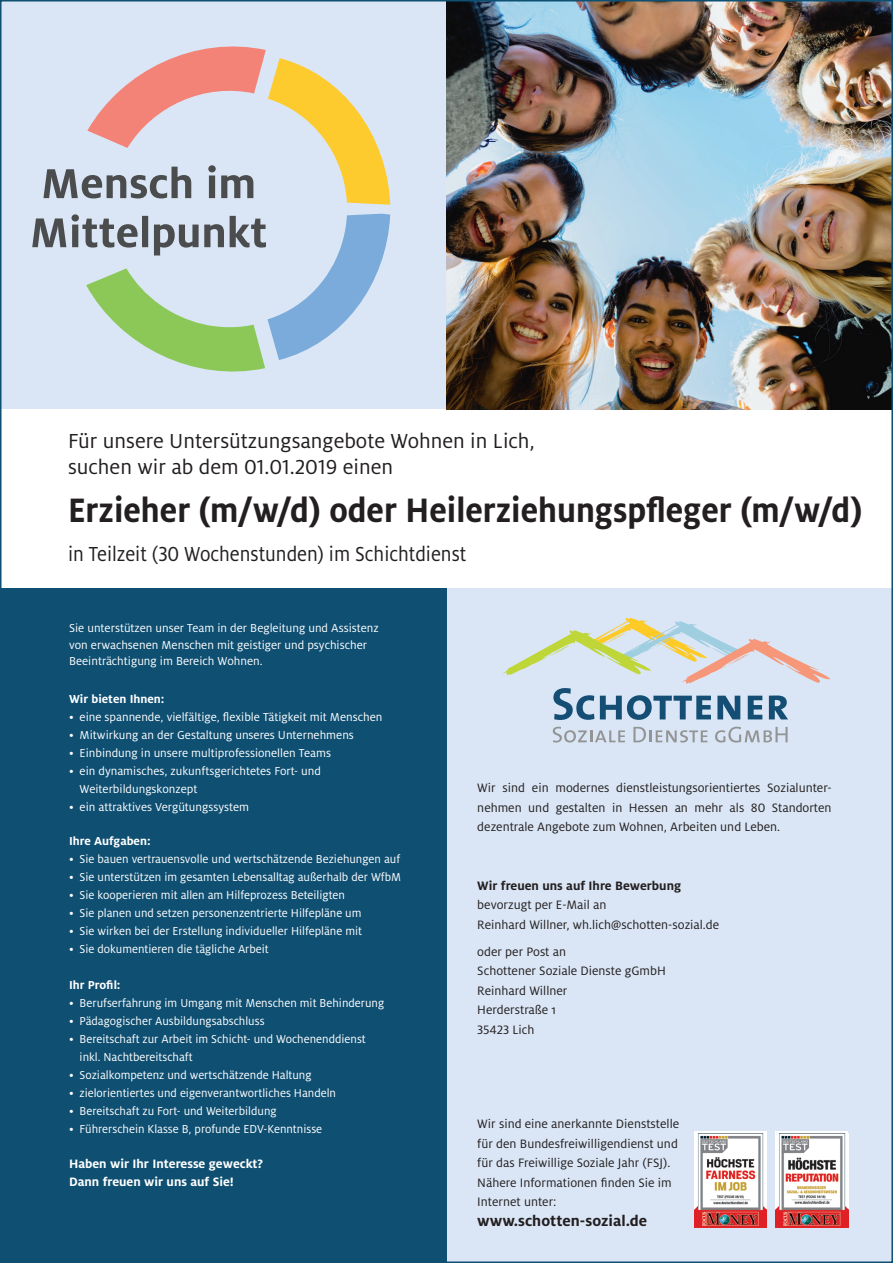
<style>
.page{position:relative;width:893px;height:1263px;background:#dae6f5}
.page>*{position:absolute;margin:0;border:0;box-sizing:border-box;transform-origin:0 0}
.t1{font:700 37.5px "Milo OT";color:#231f20;scale:.92 1}
.t2{font:22.5px/25.5px "Milo OT";color:#231f20}
.t3{font:22.5px "Milo OT";color:#231f20;scale:.92 1}
.t4{font:700 16.5px "Milo OT";color:#231f20}
.t5{font:13.5px/19.5px "Milo OT";color:#231f20}
.t6{font:700 13.5px/18px "Milo OT";color:#fff}
.t7{font:700 13.5px "Milo OT";color:#231f20}
.t8{font:12.75px/16.5px "Milo OT";color:#fff}
.t9{font:700 12.75px "Milo OT";color:#fff}
</style>
<div class="page">
<div style="left:0;top:579px;width:446px;height:684px;background:#0e4f72"></div>
<div style="left:0;top:410px;width:893px;height:178px;background:#fff"></div>
<div style="left:694px;top:1131px;width:73px;height:97px;background:#fff"></div>
<img style="left:694px;top:1133px;width:73px;height:95px">
<div style="left:775px;top:1131px;width:73px;height:97px;background:#fff"></div>
<img style="left:775px;top:1133px;width:73px;height:95px">
<img style="left:446px;top:3px;width:444px;height:406px">
<svg style="left:553px;top:727px;width:72px;height:15px"></svg>
<svg style="left:633px;top:727px;width:74px;height:15px"></svg>
<svg style="left:715px;top:727px;width:73px;height:15px"></svg>
<svg style="left:502px;top:618px;width:328px;height:102px"></svg>
<svg style="left:32px;top:214px;width:358px;height:158px"></svg>
<svg style="left:43px;top:46px;width:347px;height:159px"></svg>
<h2 class="t2" style="left:68px;top:429px;width:468px">Für unsere Untersützungsangebote Wohnen in Lich, suchen wir ab dem 01.01.2019 einen</h2>
<h1 class="t1" style="left:68px;top:489px;width:865px">Erzieher (m/w/d) oder Heilerziehungspfleger (m/w/d)</h1>
<h2 class="t3" style="left:68px;top:542px;width:434px">in Teilzeit (30 Wochenstunden) im Schichtdienst</h2>
<p class="t8" style="left:69px;top:620px;width:311px">Sie unterstützen unser Team in der Begleitung und Assistenz von erwachsenen Menschen mit geistiger und psychischer<br>Beeinträchtigung im Bereich Wohnen.</p>
<p class="t9" style="left:69px;top:691px;width:97px">Wir bieten Ihnen:</p>
<p class="t8" style="left:69px;top:708px;width:315px">• eine spannende, vielfältige, flexible Tätigkeit mit Menschen</p>
<p class="t8" style="left:69px;top:726px;width:286px">• Mitwirkung an der Gestaltung unseres Unternehmens</p>
<p class="t8" style="left:69px;top:744px;width:263px">• Einbindung in unsere multiprofessionellen Teams</p>
<p class="t8" style="left:80px;top:762px;width:243px;line-height:18px;text-indent:-11px">• ein dynamisches, zukunftsgerichtetes Fort- und<br>Weiterbildungskonzept</p>
<p class="t8" style="left:69px;top:798px;width:182px">• ein attraktives Vergütungssystem</p>
<p class="t9" style="left:69px;top:834px;width:83px">Ihre Aufgaben:</p>
<p class="t8" style="left:69px;top:851px;width:333px">• Sie bauen vertrauensvolle und wertschätzende Beziehungen auf</p>
<p class="t8" style="left:69px;top:869px;width:333px">• Sie unterstützen im gesamten Lebensalltag außerhalb der WfbM</p>
<p class="t8" style="left:69px;top:887px;width:277px">• Sie kooperieren mit allen am Hilfeprozess Beteiligten</p>
<p class="t8" style="left:69px;top:905px;width:294px">• Sie planen und setzen personenzentrierte Hilfepläne um</p>
<p class="t8" style="left:69px;top:923px;width:295px">• Sie wirken bei der Erstellung individueller Hilfepläne mit</p>
<p class="t8" style="left:69px;top:941px;width:201px">• Sie dokumentieren die tägliche Arbeit</p>
<p class="t9" style="left:69px;top:978px;width:53px">Ihr Profil:</p>
<p class="t8" style="left:69px;top:995px;width:317px">• Berufserfahrung im Umgang mit Menschen mit Behinderung</p>
<p class="t8" style="left:69px;top:1013px;width:197px">• Pädagogischer Ausbildungsabschluss</p>
<p class="t8" style="left:80px;top:1030px;width:288px;line-height:18px;text-indent:-10px">• Bereitschaft zur Arbeit im Schicht- und Wochenenddienst inkl. Nachtbereitschaft</p>
<p class="t8" style="left:69px;top:1067px;width:244px">• Sozialkompetenz und wertschätzende Haltung</p>
<p class="t8" style="left:69px;top:1085px;width:268px">• zielorientiertes und eigenverantwortliches Handeln</p>
<p class="t8" style="left:69px;top:1103px;width:209px">• Bereitschaft zu Fort- und Weiterbildung</p>
<p class="t8" style="left:69px;top:1121px;width:255px">• Führerschein Klasse B, profunde EDV-Kenntnisse</p>
<p class="t6" style="left:69px;top:1154px;width:196px">Haben wir Ihr Interesse geweckt?<br>Dann freuen wir uns auf Sie!</p>
<p class="t5" style="left:477px;top:778px;width:356px;text-align:justify">Wir sind ein modernes dienstleistungsorientiertes Sozialunter&shy;nehmen und gestalten in Hessen an mehr als 80 Standorten dezentrale Angebote zum Wohnen, Arbeiten und Leben.</p>
<p class="t7" style="left:477px;top:878px;width:205px">Wir freuen uns auf Ihre Bewerbung</p>
<p class="t5" style="left:477px;top:895px;width:243px">bevorzugt per E-Mail an<br>Reinhard Willner, wh.lich@schotten-sozial.de</p>
<p class="t5" style="left:477px;top:942px;width:190px">oder per Post an<br>Schottener Soziale Dienste gGmbH<br>Reinhard Willner<br>Herderstraße 1<br>35423 Lich</p>
<p class="t5" style="left:477px;top:1114px;width:203px">Wir sind eine anerkannte Dienststelle für den Bundesfreiwilligendienst und für das Freiwillige Soziale Jahr (FSJ).<br>Nähere Informationen finden Sie im Internet unter:</p>
<p class="t4" style="left:477px;top:1211px;width:171px">www.schotten-sozial.de</p>
</div>
